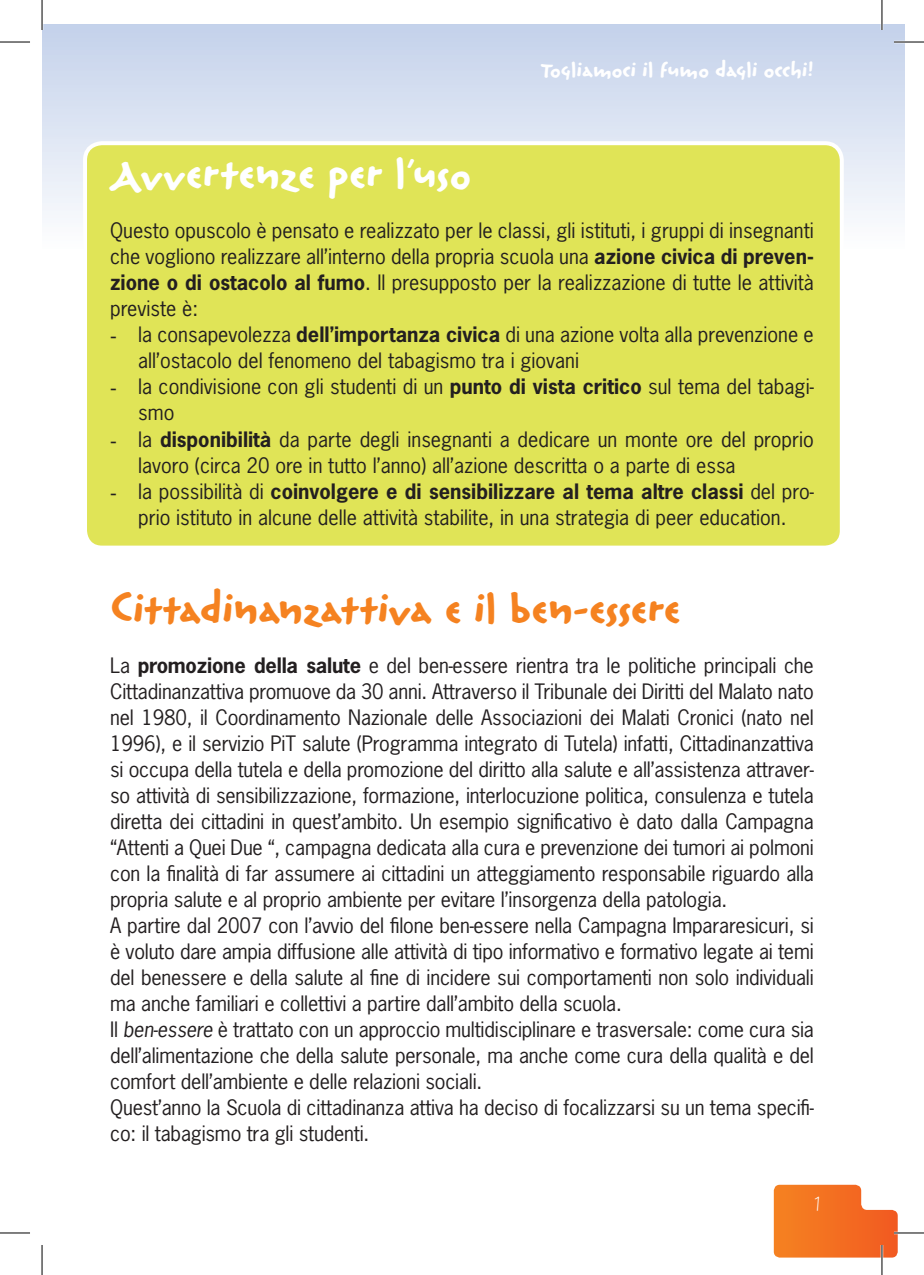
<style>
.page{position:relative;width:924px;height:1275px;background:#fff}
.page>*{position:absolute;margin:0;border:0;box-sizing:border-box;transform-origin:0 0}
.t1{font:48px "Reliq Std Bold Extra Active";color:#f58220}
.t2{font:48px "Reliq Std Bold Extra Active";color:#fff}
.t3{font:28px "Reliq Std Light Active";color:#fff}
.t4{font:24px "Reliq Std Bold Extra Active";color:#fff}
.t5{font:20px/26px "News Gothic Std";letter-spacing:-.01em;color:#231f20}
.s1{font-weight:700}
.s2{font-family:"Times New Roman"}
.s3{font-style:italic}
</style>
<div class="page">
<svg style="left:773px;top:1184px;width:124px;height:73px;background:#f4813c"></svg>
<div style="left:42px;top:24px;width:862px;height:225px;background:linear-gradient(to bottom,#c3d1ea,#fdfefe)"></div>
<div style="left:85px;top:143px;width:756px;height:404px;background:#e0e457;border-radius:17px"></div>
<div style="left:83px;top:141px;width:760px;height:408px;border:4px solid #fff;border-radius:17px"></div>
<hr style="left:893px;top:41px;width:30px;height:2px;background:#fff">
<hr style="left:893px;top:1231px;width:30px;height:3px;background:#fff">
<hr style="left:880px;top:0;width:2px;height:30px;background:#fff">
<hr style="left:880px;top:1245px;width:2px;height:30px;background:#fff">
<hr style="left:0;top:42px;width:30px;height:1px;background:#000">
<hr style="left:893px;top:42px;width:30px;height:1px;background:#000">
<hr style="left:0;top:1232px;width:30px;height:1px;background:#000">
<hr style="left:893px;top:1232px;width:30px;height:1px;background:#000">
<hr style="left:42px;top:0;width:1px;height:30px;background:#000">
<hr style="left:42px;top:1245px;width:1px;height:30px;background:#000">
<hr style="left:881px;top:0;width:1px;height:30px;background:#000">
<hr style="left:881px;top:1245px;width:1px;height:30px;background:#000">
<p class="t4" style="left:540px;top:57px;width:274px">Togliamoci il fumo dagli occhi!</p>
<h1 class="t2" style="left:110px;top:150px;width:362px">Avvertenze per l’uso</h1>
<p class="t5" style="left:110px;top:218px;width:704px;text-align:justify">Questo opuscolo è pensato e realizzato per le classi, gli istituti, i gruppi di insegnanti che vogliono realizzare all’interno della propria scuola una <span class="s1">azione civica di preven&shy;zione o di ostacolo al fumo</span>. Il presupposto per la realizzazione di tutte le attività previste è:</p>
<p class="t5" style="left:138px;top:322px;width:677px;text-indent:-28px"><span class="s2">-</span> la consapevolezza <span class="s1">dell’importanza civica</span> di una azione volta alla prevenzione e all’ostacolo del fenomeno del tabagismo tra i giovani</p>
<p class="t5" style="left:138px;top:374px;width:676px;text-indent:-28px"><span class="s2">-</span> la condivisione con gli studenti di un <span class="s1">punto di vista critico</span> sul tema del tabagi&shy;smo</p>
<p class="t5" style="left:138px;top:426px;width:676px;text-indent:-28px"><span class="s2">-</span> la <span class="s1">disponibilità</span> da parte degli insegnanti a dedicare un monte ore del proprio lavoro (circa 20 ore in tutto l’anno) all’azione descritta o a parte di essa</p>
<p class="t5" style="left:110px;top:478px;width:705px;text-align:center"><span class="s2">-</span> la possibilità di <span class="s1">coinvolgere e di sensibilizzare al tema altre classi</span> del pro&shy;prio istituto in alcune delle attività stabilite, in una strategia di peer education.</p>
<h1 class="t1" style="left:110px;top:584px;width:571px">Cittadinanzattiva e il ben-essere</h1>
<p class="t5" style="left:110px;top:652px;width:705px">La <span class="s1">promozione della salute</span> e del ben-essere rientra tra le politiche principali che Cittadinanzattiva promuove da 30 anni. Attraverso il Tribunale dei Diritti del Malato nato nel 1980, il Coordinamento Nazionale delle Associazioni dei Malati Cronici (nato nel 1996), e il servizio PiT salute (Programma integrato di Tutela) infatti, Cittadinanzattiva si occupa della tutela e della promozione del diritto alla salute e all’assistenza attraver&shy;so attività di sensibilizzazione, formazione, interlocuzione politica, consulenza e tutela diretta dei cittadini in quest’ambito. Un esempio significativo è dato dalla Campagna “Attenti a Quei Due “, campagna dedicata alla cura e prevenzione dei tumori ai polmoni con la finalità di far assumere ai cittadini un atteggiamento responsabile riguardo alla propria salute e al proprio ambiente per evitare l’insorgenza della patologia.<br>A partire dal 2007 con l’avvio del filone ben-essere nella Campagna Impararesicuri, si è voluto dare ampia diffusione alle attività di tipo informativo e formativo legate ai temi del benessere e della salute al fine di incidere sui comportamenti non solo individuali ma anche familiari e collettivi a partire dall’ambito della scuola.<br>Il <span class="s3">ben-essere</span> è trattato con un approccio multidisciplinare e trasversale: come cura sia dell’alimentazione che della salute personale, ma anche come cura della qualità e del comfort dell’ambiente e delle relazioni sociali.<br>Quest’anno la Scuola di cittadinanza attiva ha deciso di focalizzarsi su un tema specifi&shy;co: il tabagismo tra gli studenti.</p>
<h2 class="t3" style="left:813px;top:1190px;width:8px">1</h2>
</div>
